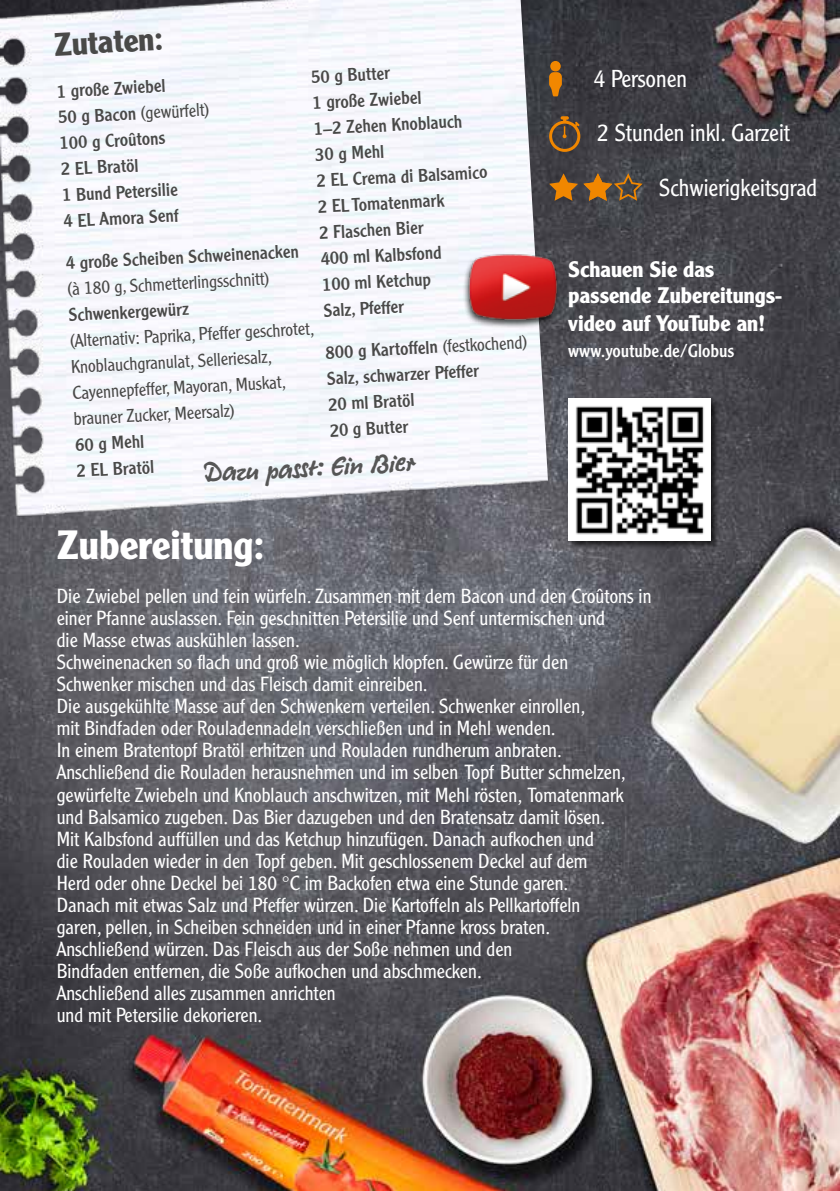
<style>
.page{position:relative;width:840px;height:1191px;background:#fff}
.page>*{position:absolute;margin:0;border:0;box-sizing:border-box;transform-origin:0 0}
.t1{font:700 40px "Clearface Gothic LT Std";color:#fff}
.t2{font:700 32px "Clearface Gothic LT Std";color:#494948}
.t3{font:600 30px "Dalli";color:#565656}
.t4{font:300 24px "Clearface Gothic LT Std";color:#fff}
.t5{font:700 22px/27px "Clearface Gothic LT Std";color:#fff}
.t6{font:300 20px/22px "Clearface Gothic LT Std";color:#fff}
.t7{font:18px/26px "Clearface Gothic LT Std";color:#494948}
.t8{font:300 18px/26px "Clearface Gothic LT Std";color:#494948}
.t9{font:18px "Clearface Gothic LT Std";color:#fff}
.s1{font-weight:300}
</style>
<div class="page">
<img style="left:0;top:0;width:839px;height:1191px">
<img style="left:0;top:0;width:549px;height:541px">
<div style="left:550px;top:61px;width:10px;height:10px;background:#f18700;border-radius:50%"></div>
<svg style="left:549px;top:72px;width:12px;height:24px"></svg>
<svg style="left:549px;top:116px;width:31px;height:36px"></svg>
<div style="left:565px;top:396px;width:155px;height:154px;background:#000;opacity:.75"></div>
<img style="left:568px;top:399px;width:141px;height:141px">
<img style="left:454px;top:242px;width:114px;height:96px">
<svg style="left:549px;top:173px;width:28px;height:28px"></svg>
<svg style="left:583px;top:173px;width:59px;height:28px;background:#7a5a33"></svg>
<h2 class="t2" style="left:53px;top:26px;width:111px;rotate:-3deg">Zutaten:</h2>
<p class="t7" style="left:56px;top:78px;width:153px;rotate:-3deg">1 große Zwiebel<br>50 g Bacon <span class="s1">(gewürfelt)<br></span>100 g Croûtons<br>2 EL Bratöl<br>1 Bund Petersilie<br>4 EL Amora Senf</p>
<p class="t7" style="left:65px;top:250px;width:235px;rotate:-3deg">4 große Scheiben Schweinenacken</p>
<p class="t8" style="left:66px;top:276px;width:204px;rotate:-3deg">(à 180 g, Schmetterlingsschnitt)</p>
<p class="t7" style="left:68px;top:302px;width:122px;rotate:-3deg">Schwenkergewürz</p>
<p class="t8" style="left:69px;top:328px;width:246px;rotate:-3deg">(Alternativ: Paprika, Pfeffer geschrotet, Knoblauchgranulat, Selleriesalz, Cayennepfeffer, Mayoran, Muskat, brauner Zucker, Meersalz)</p>
<p class="t7" style="left:74px;top:431px;width:79px;rotate:-3deg">60 g Mehl<br>2 EL Bratöl</p>
<p class="t7" style="left:310px;top:63px;width:172px;rotate:-3deg">50 g Butter<br>1 große Zwiebel<br>1–2 Zehen Knoblauch<br>30 g Mehl<br>2 EL Crema di Balsamico<br>2 EL Tomatenmark<br>2 Flaschen Bier<br>400 ml Kalbsfond<br>100 ml Ketchup<br>Salz, Pfeffer</p>
<p class="t7" style="left:325px;top:339px;width:203px;rotate:-3deg">800 g Kartoffeln <span class="s1">(festkochend)<br></span>Salz, schwarzer Pfeffer<br>20 ml Bratöl<br>20 g Butter</p>
<h3 class="t3" style="left:201px;top:457px;width:214px;rotate:-3deg">Dazu passt: Ein Bier</h3>
<p class="t4" style="left:593px;top:64px;width:95px">4 Personen</p>
<p class="t4" style="left:597px;top:118px;width:194px">2 Stunden inkl. Garzeit</p>
<p class="t4" style="left:658px;top:173px;width:159px">Schwierigkeitsgrad</p>
<p class="t5" style="left:568px;top:255px;width:215px">Schauen Sie das passende Zubereitungs&shy;video auf YouTube an!</p>
<p class="t9" style="left:568px;top:339px;width:167px">www.youtube.de/Globus</p>
<h1 class="t1" style="left:57px;top:522px;width:209px">Zubereitung:</h1>
<p class="t6" style="left:57px;top:585px;width:596px">Die Zwiebel pellen und fein würfeln. Zusammen mit dem Bacon und den Croûtons in einer Pfanne auslassen. Fein geschnitten Petersilie und Senf untermischen und<br>die Masse etwas auskühlen lassen.<br>Schweinenacken so flach und groß wie möglich klopfen. Gewürze für den<br>Schwenker mischen und das Fleisch damit einreiben.<br>Die ausgekühlte Masse auf den Schwenkern verteilen. Schwenker einrollen,<br>mit Bindfaden oder Rouladennadeln verschließen und in Mehl wenden.<br>In einem Bratentopf Bratöl erhitzen und Rouladen rundherum anbraten.<br>Anschließend die Rouladen herausnehmen und im selben Topf Butter schmelzen, gewürfelte Zwiebeln und Knoblauch anschwitzen, mit Mehl rösten, Tomatenmark und Balsamico zugeben. Das Bier dazugeben und den Bratensatz damit lösen.<br>Mit Kalbsfond auffüllen und das Ketchup hinzufügen. Danach aufkochen und<br>die Rouladen wieder in den Topf geben. Mit geschlossenem Deckel auf dem<br>Herd oder ohne Deckel bei 180 °C im Backofen etwa eine Stunde garen.<br>Danach mit etwas Salz und Pfeffer würzen. Die Kartoffeln als Pellkartoffeln<br>garen, pellen, in Scheiben schneiden und in einer Pfanne kross braten.<br>Anschließend würzen. Das Fleisch aus der Soße nehmen und den<br>Bindfaden entfernen, die Soße aufkochen und abschmecken.<br>Anschließend alles zusammen anrichten<br>und mit Petersilie dekorieren.</p>
</div>
